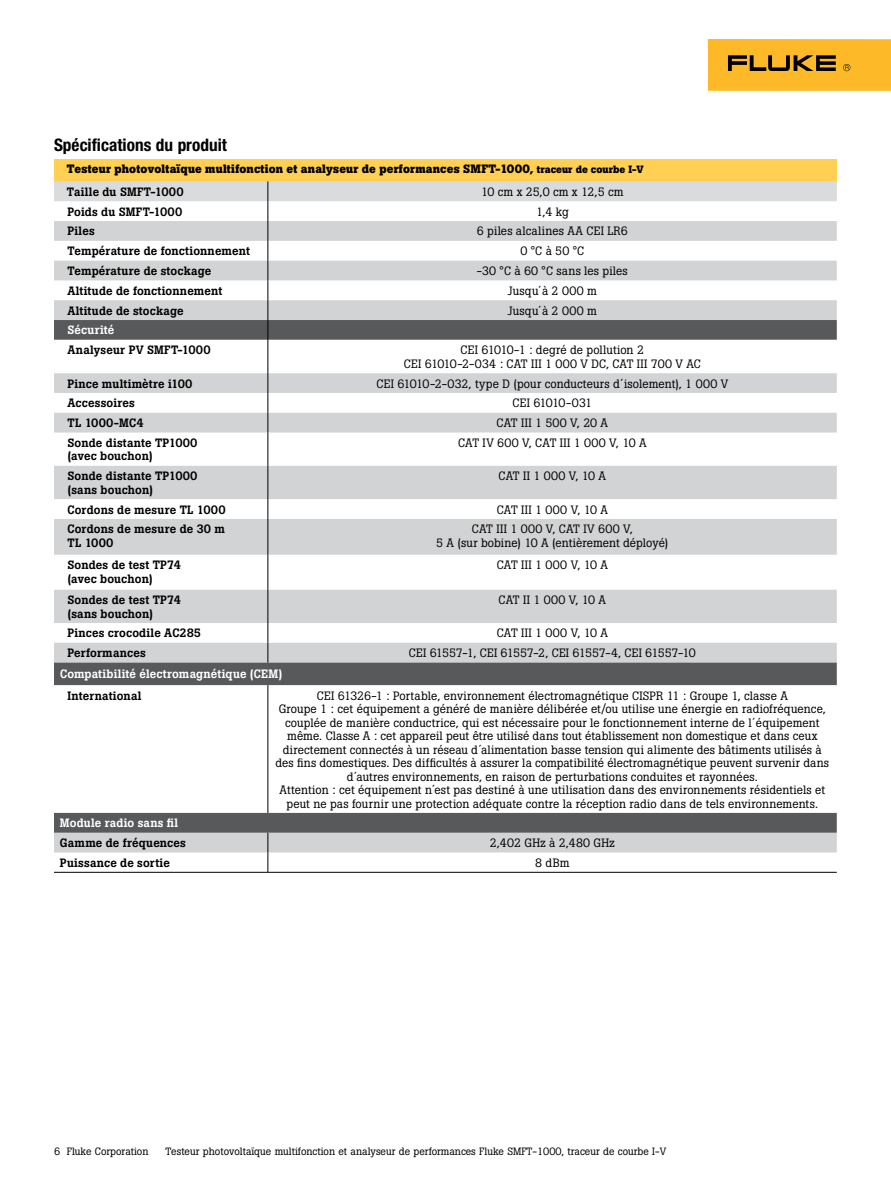
<style>
.page{position:relative;width:891px;height:1188px;background:#fff}
.page>*{position:absolute;margin:0;border:0;box-sizing:border-box;transform-origin:0 0}
.t1{font:700 condensed 17.25px "Helvetica Neue LT Pro";color:#000}
.t2{font:12px/13.5px "Boton Pro";letter-spacing:.01em;color:#000;text-align:center}
.t3{font:500 12px/13.5px "Boton Pro";letter-spacing:.01em;color:#000}
.t4{font:700 12px/22.6px "Boton Pro";letter-spacing:.015em;color:#000}
.t5{font:500 12px "Boton Pro";letter-spacing:.01em;color:#fff}
.t6{font:12px "Boton Pro";letter-spacing:.03em;color:#000}
.t7{font:12px "Boton Pro";letter-spacing:-.02em;color:#000}
.t8{font:12px "Boton Pro";letter-spacing:-.055em;color:#000}
.t9{font:10.5px "Boton Pro";color:#000}
.s1{font-size:10.5px}
.s2{font-weight:500}
</style>
<div class="page">
<div style="left:708px;top:39px;width:183px;height:52px;background:#fdb927"></div>
<svg style="left:728px;top:55px;width:108px;height:16px"></svg>
<svg style="left:843px;top:64px;width:7px;height:7px"></svg>
<div style="left:54px;top:159px;width:783px;height:22px;background:#ffd051"></div>
<svg style="left:54px;top:433px;width:783px;height:420px;fill:#d1d3d4"></svg>
<svg style="left:54px;top:663px;width:783px;height:170px"></svg>
<svg style="left:54px;top:181px;width:783px;height:252px"></svg>
<hr style="left:268px;top:433px;width:1px;height:33px;background:#000">
<hr style="left:268px;top:466px;width:1px;height:33px;background:#000">
<svg style="left:268px;top:499px;width:1px;height:20px"></svg>
<hr style="left:268px;top:519px;width:1px;height:36px;background:#000">
<hr style="left:268px;top:555px;width:1px;height:35px;background:#000">
<hr style="left:268px;top:590px;width:1px;height:33px;background:#000">
<svg style="left:268px;top:623px;width:1px;height:40px"></svg>
<hr style="left:268px;top:685px;width:1px;height:128px;background:#000">
<svg style="left:268px;top:833px;width:1px;height:39px"></svg>
<hr style="left:54px;top:872px;width:214px;height:1px;background:#000">
<hr style="left:268px;top:872px;width:569px;height:1px;background:#000">
<h1 class="t1" style="left:54px;top:134px;width:174px">Spécifications du produit</h1>
<p class="t4" style="left:67px;top:158px;width:578px">Testeur photovoltaïque multifonction et analyseur de performances SMFT-1000, <span class="s1">traceur de courbe I-V<br></span><span class="s2">Taille du SMFT-1000</span></p>
<p class="t2" style="left:481px;top:185px;width:144px">10 cm x 25,0 cm x 12,5 cm</p>
<p class="t3" style="left:68px;top:205px;width:116px">Poids du SMFT-1000</p>
<p class="t2" style="left:536px;top:205px;width:34px">1,4 kg</p>
<p class="t3" style="left:68px;top:225px;width:29px">Piles</p>
<p class="t2" style="left:477px;top:225px;width:152px">6 piles alcalines AA CEI LR6</p>
<p class="t3" style="left:68px;top:244px;width:184px">Température de fonctionnement</p>
<p class="t2" style="left:521px;top:244px;width:65px">0 °C à 50 °C</p>
<p class="t3" style="left:68px;top:264px;width:145px">Température de stockage</p>
<p class="t2" style="left:477px;top:264px;width:153px">-30 °C à 60 °C sans les piles</p>
<p class="t3" style="left:68px;top:284px;width:156px">Altitude de fonctionnement</p>
<p class="t2" style="left:508px;top:284px;width:91px">Jusqu´à 2 000 m</p>
<p class="t3" style="left:68px;top:304px;width:118px">Altitude de stockage</p>
<p class="t2" style="left:508px;top:304px;width:91px">Jusqu´à 2 000 m</p>
<p class="t5" style="left:68px;top:322px;width:48px">Sécurité</p>
<p class="t3" style="left:68px;top:343px;width:145px">Analyseur PV SMFT-1000</p>
<p class="t2" style="left:404px;top:343px;width:298px">CEI 61010-1 : degré de pollution 2<br>CEI 61010-2-034 : CAT III 1 000 V DC, CAT III 700 V AC</p>
<p class="t3" style="left:68px;top:377px;width:127px">Pince multimètre i100</p>
<p class="t2" style="left:376px;top:377px;width:353px">CEI 61010-2-032, type D (pour conducteurs d´isolement), 1 000 V</p>
<p class="t3" style="left:68px;top:396px;width:69px">Accessoires</p>
<p class="t8" style="left:512px;top:395px;width:81px">CEI 61010-031</p>
<p class="t3" style="left:68px;top:416px;width:78px">TL 1000-MC4</p>
<p class="t2" style="left:497px;top:416px;width:113px">CAT III 1 500 V, 20 A</p>
<p class="t3" style="left:68px;top:436px;width:132px">Sonde distante TP1000 (avec bouchon)</p>
<p class="t2" style="left:458px;top:436px;width:190px">CAT IV 600 V, CAT III 1 000 V, 10 A</p>
<p class="t3" style="left:68px;top:469px;width:132px">Sonde distante TP1000 (sans bouchon)</p>
<p class="t2" style="left:499px;top:469px;width:109px">CAT II 1 000 V, 10 A</p>
<p class="t3" style="left:68px;top:503px;width:160px">Cordons de mesure TL 1000</p>
<p class="t6" style="left:497px;top:502px;width:113px">CAT III 1 000 V, 10 A</p>
<p class="t3" style="left:68px;top:522px;width:159px">Cordons de mesure de 30 m<br>TL 1000</p>
<p class="t2" style="left:436px;top:522px;width:234px">CAT III 1 000 V, CAT IV 600 V,<br>5 A (sur bobine) 10 A (entièrement déployé)</p>
<p class="t3" style="left:68px;top:558px;width:115px">Sondes de test TP74 (avec bouchon)</p>
<p class="t6" style="left:497px;top:557px;width:113px">CAT III 1 000 V, 10 A</p>
<p class="t3" style="left:68px;top:593px;width:115px">Sondes de test TP74 (sans bouchon)</p>
<p class="t2" style="left:499px;top:593px;width:109px">CAT II 1 000 V, 10 A</p>
<p class="t3" style="left:68px;top:626px;width:135px">Pinces crocodile AC285</p>
<p class="t6" style="left:497px;top:625px;width:113px">CAT III 1 000 V, 10 A</p>
<p class="t3" style="left:68px;top:646px;width:80px">Performances</p>
<p class="t7" style="left:409px;top:645px;width:289px">CEI 61557-1, CEI 61557-2, CEI 61557-4, CEI 61557-10</p>
<p class="t5" style="left:60px;top:666px;width:224px">Compatibilité électromagnétique (CEM)</p>
<p class="t3" style="left:68px;top:689px;width:76px">International</p>
<p class="t2" style="left:276px;top:689px;width:555px">CEI 61326-1 : Portable, environnement électromagnétique CISPR 11 : Groupe 1, classe A<br>Groupe 1 : cet équipement a généré de manière délibérée et/ou utilise une énergie en radiofréquence, couplée de manière conductrice, qui est nécessaire pour le fonctionnement interne de l´équipement même. Classe A : cet appareil peut être utilisé dans tout établissement non domestique et dans ceux directement connectés à un réseau d´alimentation basse tension qui alimente des bâtiments utilisés à des fins domestiques. Des difficultés à assurer la compatibilité électromagnétique peuvent survenir dans d´autres environnements, en raison de perturbations conduites et rayonnées.<br>Attention : cet équipement n´est pas destiné à une utilisation dans des environnements résidentiels et peut ne pas fournir une protection adéquate contre la réception radio dans de tels environnements.</p>
<p class="t5" style="left:60px;top:815px;width:120px">Module radio sans fil</p>
<p class="t3" style="left:60px;top:836px;width:127px">Gamme de fréquences</p>
<p class="t2" style="left:490px;top:836px;width:127px">2,402 GHz à 2,480 GHz</p>
<p class="t3" style="left:60px;top:856px;width:111px">Puissance de sortie</p>
<p class="t2" style="left:535px;top:856px;width:36px">8 dBm</p>
<p class="t9" style="left:54px;top:1144px;width:96px">6 Fluke Corporation</p>
<p class="t9" style="left:165px;top:1144px;width:502px">Testeur photovoltaïque multifonction et analyseur de performances Fluke SMFT-1000, traceur de courbe I-V</p>
</div>
